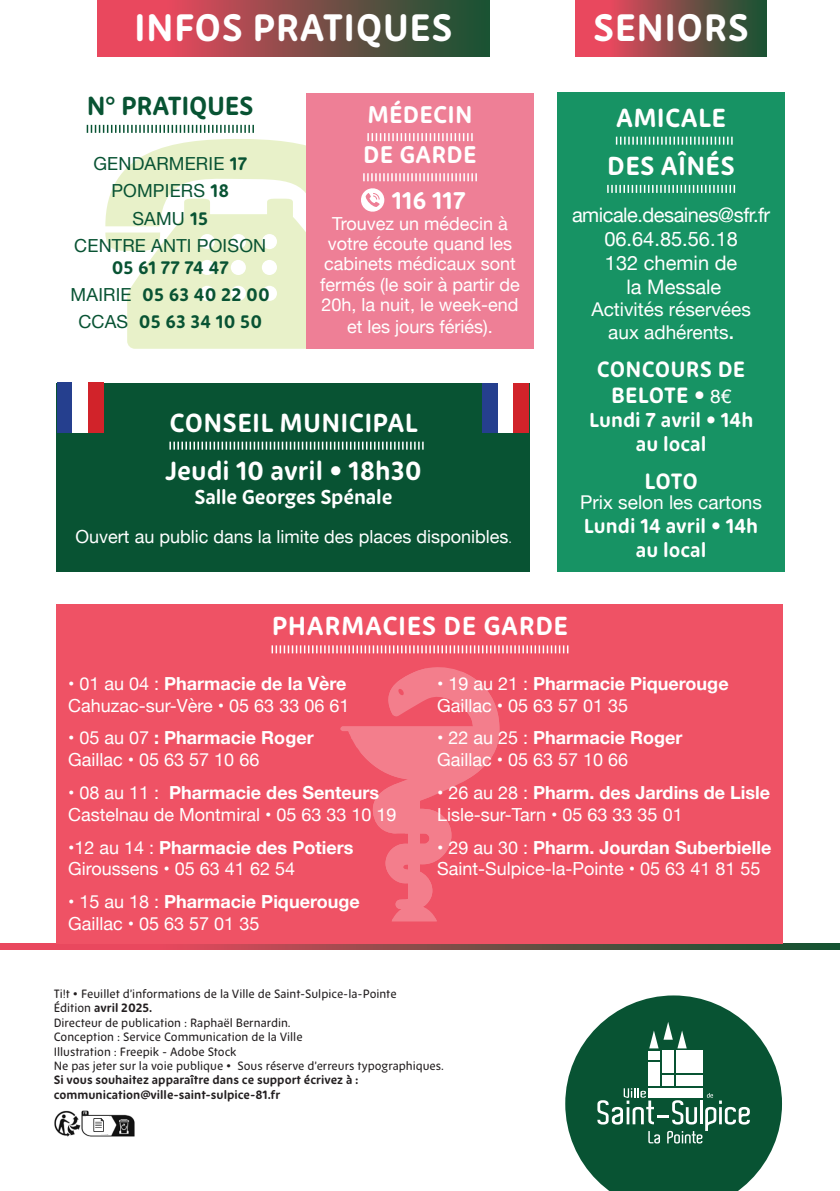
<style>
.page{position:relative;width:840px;height:1191px;background:#fff}
.page>*{position:absolute;margin:0;border:0;box-sizing:border-box;transform-origin:0 0}
.t1{font:700 38px "New Zen";letter-spacing:.01em;color:#fff}
.t2{font:700 26px "New Zen";letter-spacing:.01em;color:#fff}
.t3{font:700 26px "New Zen";letter-spacing:-.01em;color:#085333}
.t4{font:700 24px "New Zen";letter-spacing:.01em;color:#fff}
.t5{font:700 22px/26.4px "New Zen";letter-spacing:.01em;color:#fff;text-align:center}
.t6{font:700 20px/24px "New Zen";color:#fff;text-align:center}
.t7{font:20px/24px "Helvetica Neue";color:#fff;text-align:center}
.t8{font:19px/22.8px "Helvetica Neue";color:#fff;text-align:center}
.t9{font:18px/20.6px "Helvetica Neue";color:#fff;text-align:center}
.t10{font:700 18px "Helvetica Neue";color:#fff}
.t11{font:18px/21.6px "Helvetica Neue";letter-spacing:.01em;color:#085333;text-align:center}
.t12{font:700 18px "New Zen";letter-spacing:.01em;color:#085333}
.t13{font:500 12px/14.4px "New Zen";color:#231f20}
.t14{font:700 12px/14.4px "New Zen";color:#231f20}
.s1{font-family:"New Zen";font-weight:700}
.s2{font-family:"Helvetica Neue";font-weight:400}
.s3{font-family:"New Zen";font-size:16px}
.s4{font-weight:500}
.s5{font-family:"Helvetica Neue";font-weight:400;font-size:19px}
.s6{font-weight:400}
.s7{font-weight:700}
</style>
<div class="page">
<svg style="left:575px;top:0;width:191px;height:57px;background:#8c4c4a"></svg>
<svg style="left:565px;top:995px;width:216px;height:196px;fill:#085333"></svg>
<svg style="left:597px;top:1088px;width:152px;height:55px;background:#39755c"></svg>
<div style="left:648px;top:1050px;width:11px;height:9px;background:#fff"></div>
<svg style="left:649px;top:1021px;width:37px;height:27px"></svg>
<div style="left:648px;top:1062px;width:11px;height:23px;background:#fff"></div>
<div style="left:662px;top:1050px;width:11px;height:23px;background:#fff"></div>
<div style="left:662px;top:1075px;width:11px;height:10px;background:#fff"></div>
<div style="left:675px;top:1050px;width:27px;height:23px;background:#fff"></div>
<div style="left:675px;top:1075px;width:27px;height:10px;background:#fff"></div>
<div style="left:648px;top:1088px;width:54px;height:9px;background:#fff"></div>
<svg style="left:98px;top:0;width:391px;height:57px;background:#8b4c4a"></svg>
<div style="left:306px;top:93px;width:227px;height:256px;background:#ee7f96"></div>
<img style="left:54px;top:1110px;width:81px;height:27px">
<div style="left:86px;top:1116px;width:22px;height:15px;background:#fff"></div>
<hr style="left:97px;top:1129px;width:11px;height:4px;background:#fff">
<svg style="left:93px;top:1118px;width:11px;height:14px"></svg>
<svg style="left:0;top:944px;width:839px;height:6px;background:#894c4a"></svg>
<svg style="left:87px;top:125px;width:389px;height:224px"></svg>
<div style="left:57px;top:604px;width:725px;height:340px;background:#ef5265"></div>
<svg style="left:340px;top:667px;width:160px;height:254px"></svg>
<svg style="left:271px;top:645px;width:297px;height:8px"></svg>
<div style="left:57px;top:383px;width:473px;height:188px;background:#085333"></div>
<svg style="left:169px;top:441px;width:254px;height:8px"></svg>
<div style="left:57px;top:383px;width:15px;height:49px;background:#253f8e"></div>
<div style="left:72px;top:383px;width:16px;height:49px;background:#fff"></div>
<div style="left:88px;top:383px;width:15px;height:49px;background:#d1232a"></div>
<div style="left:482px;top:383px;width:15px;height:49px;background:#253f8e"></div>
<div style="left:497px;top:383px;width:16px;height:49px;background:#fff"></div>
<div style="left:513px;top:383px;width:15px;height:49px;background:#d1232a"></div>
<div style="left:557px;top:92px;width:227px;height:479px;background:#179364"></div>
<svg style="left:615px;top:137px;width:117px;height:8px"></svg>
<svg style="left:607px;top:185px;width:127px;height:8px"></svg>
<p class="t1" style="left:134px;top:5px;width:319px">INFOS PRATIQUES</p>
<p class="t1" style="left:593px;top:5px;width:157px">SENIORS</p>
<p class="t3" style="left:87px;top:90px;width:168px">N° PRATIQUES</p>
<p class="t11" style="left:93px;top:154px;width:155px">GENDARMERIE <span class="s1">17</span></p>
<p class="t11" style="left:111px;top:181px;width:119px">POMPIERS <span class="s1">18</span></p>
<p class="t11" style="left:132px;top:208px;width:77px">SAMU <span class="s1">15</span></p>
<p class="t11" style="left:74px;top:236px;width:193px">CENTRE ANTI POISON<br><span class="s1">05 61 77 74 47</span></p>
<p class="t12" style="left:71px;top:283px;width:201px"><span class="s2">MAIRIE</span> 05 63 40 22 00</p>
<p class="t12" style="left:78px;top:311px;width:185px"><span class="s2">CCAS</span> 05 63 34 10 50</p>
<p class="t4" style="left:367px;top:100px;width:107px">MÉDECIN</p>
<p class="t4" style="left:363px;top:140px;width:115px">DE GARDE</p>
<p class="t4" style="left:391px;top:186px;width:75px">116 117</p>
<p class="t9" style="left:320px;top:214px;width:201px">Trouvez un médecin à votre écoute quand les cabinets médicaux sont fermés (le soir à partir de<br>20h, la nuit, le week-end et les jours fériés).</p>
<p class="t2" style="left:169px;top:406px;width:250px">CONSEIL MUNICIPAL</p>
<p class="t2" style="left:165px;top:455px;width:258px">Jeudi 10 avril • 18h30</p>
<p class="t6" style="left:194px;top:485px;width:199px">Salle Georges Spénale</p>
<p class="t9" style="left:76px;top:527px;width:437px">Ouvert au public dans la limite des places disponibles<span class="s3">.</span></p>
<p class="t2" style="left:615px;top:102px;width:112px">AMICALE</p>
<p class="t2" style="left:607px;top:150px;width:129px">DES AÎNÉS</p>
<p class="t7" style="left:571px;top:204px;width:199px">amicale.desaines@sfr.fr<br>06.64.85.56.18<br>132 chemin de<br>la Messale</p>
<p class="t8" style="left:591px;top:299px;width:161px">Activités réservées aux adhérents<span class="s4">.</span></p>
<p class="t5" style="left:596px;top:356px;width:150px">CONCOURS DE<br>BELOTE • <span class="s5">8€</span></p>
<p class="t6" style="left:588px;top:408px;width:166px">Lundi 7 avril • 14h au local</p>
<p class="t5" style="left:644px;top:468px;width:55px">LOTO</p>
<p class="t8" style="left:580px;top:492px;width:183px">Prix selon les cartons</p>
<p class="t6" style="left:583px;top:514px;width:176px">Lundi 14 avril • 14h au local</p>
<p class="t2" style="left:271px;top:610px;width:298px">PHARMACIES DE GARDE</p>
<p class="t10" style="left:68px;top:669px;width:279px"><span class="s6">• 01 au 04 :</span> Pharmacie de la Vère</p>
<p class="t9" style="left:68px;top:696px;width:283px">Cahuzac-sur-Vère • 05 63 33 06 61</p>
<p class="t9" style="left:68px;top:728px;width:247px;line-height:21.6px;text-align:left"><span class="s7">•</span> 05 au 07 <span class="s7">: Pharmacie Roger<br></span>Gaillac • 05 63 57 10 66</p>
<p class="t10" style="left:68px;top:778px;width:312px"><span class="s6">• 08 au 11 :</span> Pharmacie des Senteurs</p>
<p class="t9" style="left:68px;top:805px;width:330px">Castelnau de Montmiral • 05 63 33 10 19</p>
<p class="t10" style="left:68px;top:833px;width:286px"><span class="s6">•12 au 14 :</span> Pharmacie des Potiers</p>
<p class="t9" style="left:68px;top:859px;width:228px">Giroussens • 05 63 41 62 54</p>
<p class="t10" style="left:68px;top:887px;width:293px"><span class="s6">• 15 au 18 :</span> Pharmacie Piquerouge</p>
<p class="t9" style="left:68px;top:914px;width:193px">Gaillac • 05 63 57 01 35</p>
<p class="t10" style="left:437px;top:669px;width:293px"><span class="s6">• 19 au 21 :</span> Pharmacie Piquerouge</p>
<p class="t9" style="left:437px;top:696px;width:193px">Gaillac • 05 63 57 01 35</p>
<p class="t10" style="left:437px;top:724px;width:247px"><span class="s6">• 22 au 25 :</span> Pharmacie Roger</p>
<p class="t9" style="left:437px;top:750px;width:193px">Gaillac • 05 63 57 10 66</p>
<p class="t10" style="left:437px;top:778px;width:334px"><span class="s6">• 26 au 28 :</span> Pharm. des Jardins de Lisle</p>
<p class="t9" style="left:437px;top:805px;width:247px">Lisle-sur-Tarn • 05 63 33 35 01</p>
<p class="t10" style="left:437px;top:833px;width:336px"><span class="s6">• 29 au 30 :</span> Pharm. Jourdan Suberbielle</p>
<p class="t9" style="left:437px;top:859px;width:325px">Saint-Sulpice-la-Pointe • 05 63 41 81 55</p>
<p class="t13" style="left:54px;top:986px;width:344px">Ti!t • Feuillet d’informations de la Ville de Saint-Sulpice-la-Pointe</p>
<p class="t14" style="left:54px;top:1001px;width:100px"><span class="s4">Édition</span> avril 2025.</p>
<p class="t13" style="left:54px;top:1015px;width:238px">Directeur de publication : Raphaël Bernardin.</p>
<p class="t13" style="left:54px;top:1030px;width:250px">Conception : Service Communication de la Ville<br>Illustration : Freepik - Adobe Stock</p>
<p class="t13" style="left:54px;top:1058px;width:391px">Ne pas jeter sur la voie publique • Sous réserve d’erreurs typographiques.</p>
<p class="t14" style="left:54px;top:1073px;width:306px">Si vous souhaitez apparaître dans ce support écrivez à : communication@ville-saint-sulpice-81.fr</p>
</div>
